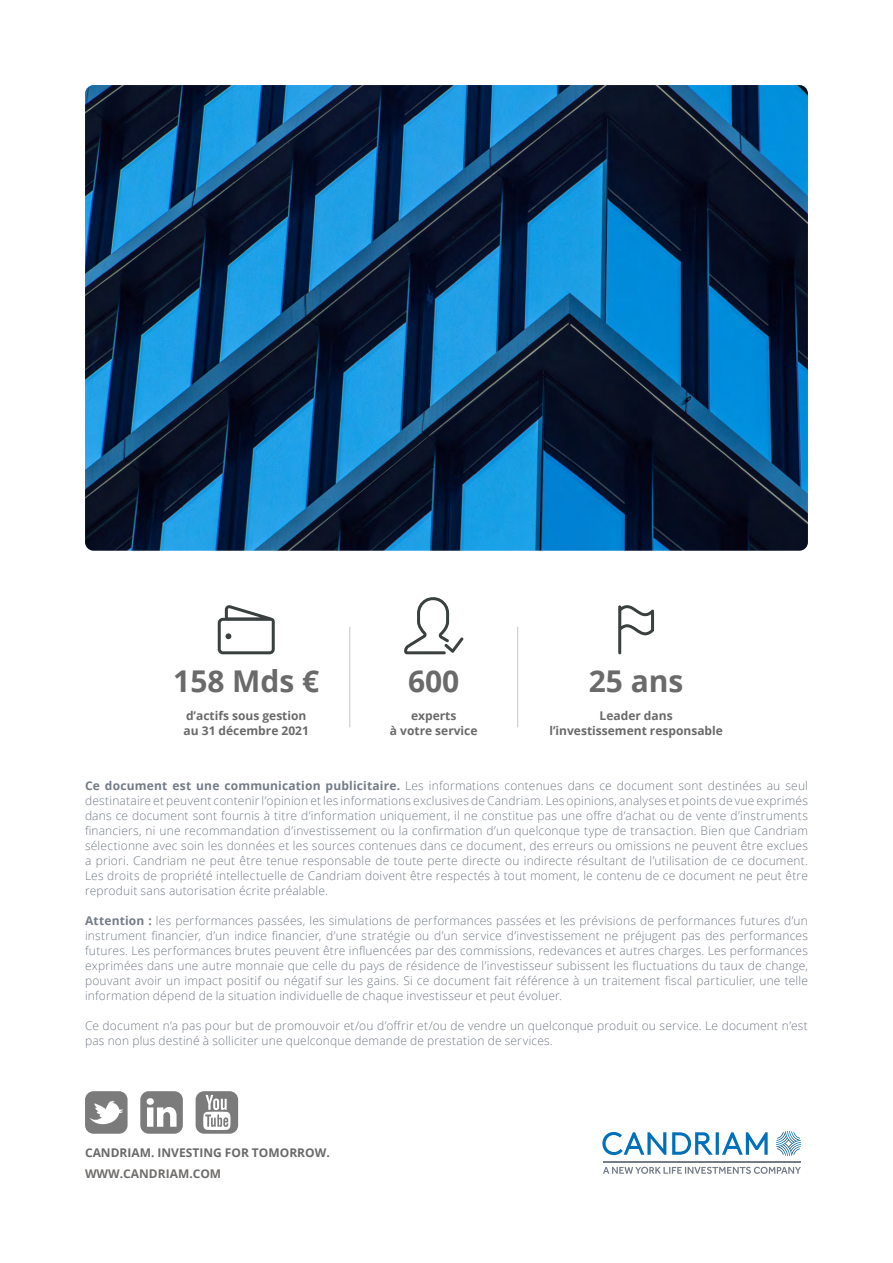
<style>
.page{position:relative;width:893px;height:1263px;background:#fff}
.page>*{position:absolute;margin:0;border:0;box-sizing:border-box;transform-origin:0 0}
.t1{font:700 30px "Open Sans";color:#6a6a6a}
.t2{font:300 12px/15px "Open Sans";letter-spacing:.015em;color:#747c87;text-align:justify}
.t3{font:700 12px/15px "Open Sans";color:#6a6a6a;text-align:center}
.t4{font:700 12px "Open Sans";color:#706e6c}
.s1{font-weight:700}
</style>
<div class="page">
<svg style="left:776px;top:1131px;width:25px;height:25px"></svg>
<svg style="left:603px;top:1167px;width:198px;height:7px"></svg>
<hr style="left:603px;top:1161px;width:198px;height:1px;background:#747c87">
<svg style="left:602px;top:1132px;width:166px;height:23px"></svg>
<div style="left:140px;top:1091px;width:43px;height:43px;background:#7c7b7b;border-radius:9px"></div>
<svg style="left:147px;top:1098px;width:30px;height:29px"></svg>
<div style="left:196px;top:1091px;width:42px;height:43px;background:#7c7b7b;border-radius:9px"></div>
<svg style="left:203px;top:1095px;width:27px;height:35px"></svg>
<div style="left:85px;top:1091px;width:43px;height:43px;background:#7c7b7b;border-radius:9px"></div>
<svg style="left:89px;top:1100px;width:34px;height:25px"></svg>
<img style="left:85px;top:85px;width:723px;height:466px">
<hr style="left:349px;top:627px;width:1px;height:100px;background:#c6c6c6">
<hr style="left:517px;top:627px;width:1px;height:100px;background:#c6c6c6">
<svg style="left:404px;top:597px;width:60px;height:57px"></svg>
<svg style="left:218px;top:605px;width:57px;height:49px"></svg>
<svg style="left:618px;top:605px;width:36px;height:49px"></svg>
<h1 class="t1" style="left:173px;top:660px;width:147px">158 Mds €</h1>
<p class="t3" style="left:184px;top:708px;width:127px;text-align:left">d’actifs sous gestion au 31 décembre 2021</p>
<h1 class="t1" style="left:408px;top:660px;width:53px">600</h1>
<p class="t3" style="left:390px;top:708px;width:89px">experts<br>à votre service</p>
<h1 class="t1" style="left:589px;top:660px;width:96px">25 ans</h1>
<p class="t3" style="left:549px;top:708px;width:175px">Leader dans<br>l’investissement responsable</p>
<p class="t2" style="left:85px;top:777px;width:724px"><span class="s1">Ce document est une communication publicitaire.</span> Les informations contenues dans ce document sont destinées au seul destinataire et peuvent contenir l’opinion et les informations exclusives de Candriam. Les opinions, analyses et points de vue exprimés dans ce document sont fournis à titre d’information uniquement, il ne constitue pas une offre d’achat ou de vente d’instruments financiers, ni une recommandation d’investissement ou la confirmation d’un quelconque type de transaction. Bien que Candriam sélectionne avec soin les données et les sources contenues dans ce document, des erreurs ou omissions ne peuvent être exclues a priori. Candriam ne peut être tenue responsable de toute perte directe ou indirecte résultant de l’utilisation de ce document.<br>Les droits de propriété intellectuelle de Candriam doivent être respectés à tout moment, le contenu de ce document ne peut être reproduit sans autorisation écrite préalable.</p>
<p class="t2" style="left:85px;top:912px;width:724px"><span class="s1">Attention :</span> les performances passées, les simulations de performances passées et les prévisions de performances futures d’un instrument financier, d’un indice financier, d’une stratégie ou d’un service d’investissement ne préjugent pas des performances futures. Les performances brutes peuvent être influencées par des commissions, redevances et autres charges. Les performances exprimées dans une autre monnaie que celle du pays de résidence de l’investisseur subissent les fluctuations du taux de change, pouvant avoir un impact positif ou négatif sur les gains. Si ce document fait référence à un traitement fiscal particulier, une telle information dépend de la situation individuelle de chaque investisseur et peut évoluer.</p>
<p class="t2" style="left:85px;top:1017px;width:724px">Ce document n’a pas pour but de promouvoir et/ou d’offrir et/ou de vendre un quelconque produit ou service. Le document n’est pas non plus destiné à solliciter une quelconque demande de prestation de services.</p>
<p class="t3" style="left:85px;top:1145px;width:246px">CANDRIAM. INVESTING FOR TOMORROW.</p>
<p class="t4" style="left:85px;top:1165px;width:138px">WWW.CANDRIAM.COM</p>
</div>
